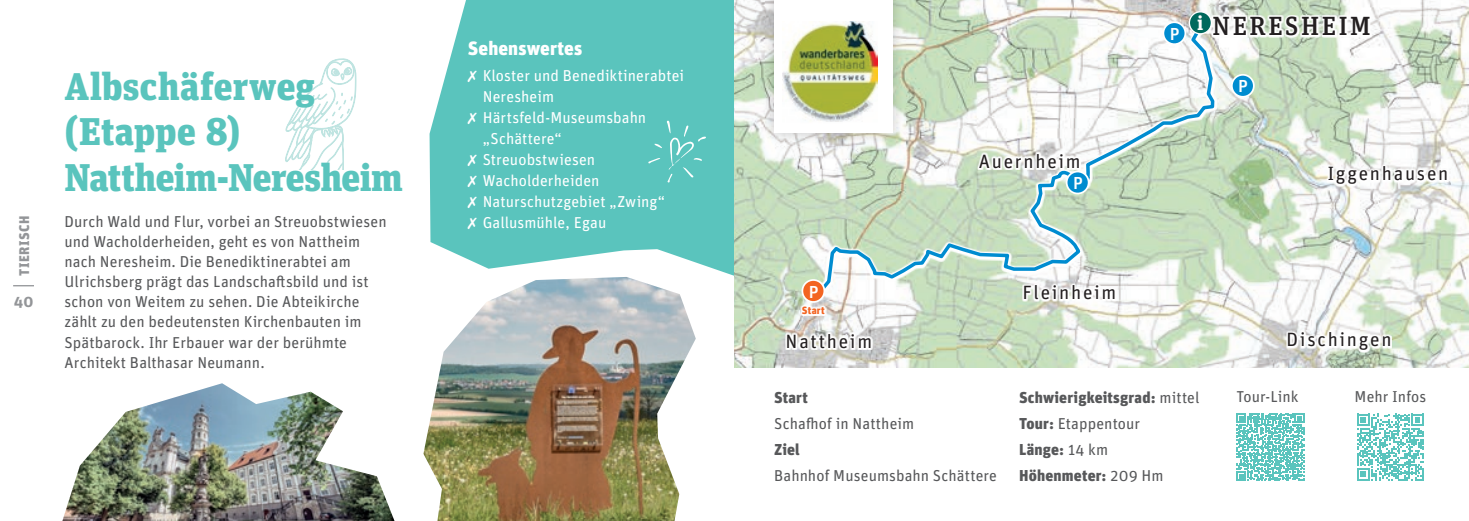
<style>
.page{position:relative;width:1469px;height:521px;background:#fff}
.page>*{position:absolute;margin:0;border:0;box-sizing:border-box;transform-origin:0 0}
.t1{font:900 38.5px/45.5px "Unit Slab Pro";letter-spacing:-.01em;color:#5ac4bd}
.t2{font:500 26.25px "Unit Slab Pro";letter-spacing:.1em;color:#231f20}
.t3{font:700 20.12px "Unit Slab Pro";color:#fff}
.t4{font:19.25px "Unit Pro";letter-spacing:.09em;color:#231f20}
.t5{font:900 19.25px "Unit Pro";letter-spacing:.005em;color:#fff}
.t6{font:500 17.32px "Unit Pro";color:#fff}
.t7{font:15.75px/20.1px "Unit Pro";letter-spacing:.005em;color:#57585a}
.t8{font:15.75px "Unit Pro";letter-spacing:.005em;color:#fff}
.t9{font:900 15.75px/26.2px "Unit Pro";letter-spacing:.01em;color:#57585a}
.t10{font:700 15.75px "Unit Pro";color:#939598}
.t11{font:900 14px "Unit Pro";letter-spacing:.03em;color:#939598}
.t12{font:900 10.5px "Unit Pro";letter-spacing:.025em;color:#f36421}
.s1{font-weight:400}
</style>
<div class="page">
<svg style="left:13px;top:285px;width:21px;height:1px"></svg>
<svg style="left:285px;top:58px;width:71px;height:111px"></svg>
<svg style="left:429px;top:0;width:305px;height:276px;background:#6acac3"></svg>
<svg style="left:648px;top:121px;width:58px;height:62px;background:#65c8c1"></svg>
<svg style="left:1357px;top:414px;width:66px;height:67px"></svg>
<svg style="left:1236px;top:413px;width:68px;height:68px"></svg>
<img style="left:734px;top:0;width:734px;height:367px">
<svg style="left:1211px;top:15px;width:160px;height:22px"></svg>
<svg style="left:1022px;top:298px;width:94px;height:4px"></svg>
<svg style="left:785px;top:332px;width:87px;height:18px"></svg>
<svg style="left:1286px;top:330px;width:106px;height:22px"></svg>
<svg style="left:1326px;top:164px;width:122px;height:22px"></svg>
<svg style="left:814px;top:23px;width:402px;height:275px"></svg>
<img style="left:62px;top:383px;width:332px;height:138px">
<div style="left:1230px;top:74px;width:24px;height:24px;background:#008cd0;border:2px solid #fff;border-radius:50%"></div>
<div style="left:1162px;top:21px;width:24px;height:24px;background:#008cd0;border:2px solid #fff;border-radius:50%"></div>
<div style="left:1065px;top:171px;width:24px;height:23px;background:#008cd0;border:2px solid #fff;border-radius:50%"></div>
<div style="left:801px;top:279px;width:24px;height:24px;background:#f36421;border:2px solid #fff;border-radius:50%"></div>
<svg style="left:1188px;top:11px;width:24px;height:23px"></svg>
<img style="left:423px;top:277px;width:273px;height:244px">
<div style="left:762px;top:0;width:141px;height:144px;background:#231f20;opacity:.25"></div>
<div style="left:774px;top:0;width:118px;height:133px;background:#fff"></div>
<img style="left:783px;top:22px;width:95px;height:100px">
<svg style="left:800px;top:304px;width:26px;height:12px"></svg>
<h1 class="t1" style="left:64px;top:61px;width:340px">Albschäferweg (Etappe 8)<br>Nattheim-Neresheim</h1>
<p class="t11" style="left:14px;top:276px;width:61px;rotate:-90deg">TIERISCH</p>
<p class="t7" style="left:64px;top:210px;width:324px">Durch Wald und Flur, vorbei an Streuobstwiesen und Wacholderheiden, geht es von Nattheim nach Neresheim. Die Benediktinerabtei am Ulrichsberg prägt das Landschaftsbild und ist schon von Weitem zu sehen. Die Abteikirche zählt zu den bedeutensten Kirchenbauten im Spätbarock. Ihr Erbauer war der berühmte Architekt Balthasar Neumann.</p>
<p class="t10" style="left:14px;top:290px;width:21px">40</p>
<p class="t5" style="left:468px;top:34px;width:116px">Sehenswertes</p>
<p class="t8" style="left:468px;top:64px;width:218px">✗ Kloster und Benediktinerabtei</p>
<p class="t8" style="left:483px;top:85px;width:73px">Neresheim</p>
<p class="t8" style="left:468px;top:106px;width:180px">✗ Härtsfeld-Museumsbahn</p>
<p class="t8" style="left:483px;top:127px;width:80px">„Schättere“</p>
<p class="t8" style="left:468px;top:148px;width:129px">✗ Streuobstwiesen</p>
<p class="t8" style="left:468px;top:169px;width:133px">✗ Wacholderheiden</p>
<p class="t8" style="left:468px;top:190px;width:199px">✗ Naturschutzgebiet „Zwing“</p>
<p class="t8" style="left:468px;top:211px;width:140px">✗ Gallusmühle, Egau</p>
<p class="t6" style="left:808px;top:279px;width:11px">P</p>
<p class="t12" style="left:802px;top:302px;width:24px">Start</p>
<p class="t4" style="left:978px;top:148px;width:103px">Auernheim</p>
<p class="t6" style="left:1073px;top:171px;width:11px">P</p>
<p class="t4" style="left:1022px;top:279px;width:96px">Fleinheim</p>
<p class="t6" style="left:1169px;top:21px;width:11px">P</p>
<p class="t3" style="left:1197px;top:8px;width:8px">i</p>
<h2 class="t2" style="left:1212px;top:8px;width:160px">NERESHEIM</h2>
<p class="t6" style="left:1238px;top:74px;width:11px">P</p>
<p class="t4" style="left:1327px;top:160px;width:122px">Iggenhausen</p>
<p class="t4" style="left:785px;top:328px;width:88px">Nattheim</p>
<p class="t4" style="left:1286px;top:326px;width:106px">Dischingen</p>
<p class="t9" style="left:774px;top:383px;width:35px">Start</p>
<p class="t7" style="left:774px;top:412px;width:141px">Schafhof in Nattheim</p>
<p class="t9" style="left:774px;top:435px;width:27px">Ziel</p>
<p class="t7" style="left:774px;top:465px;width:224px">Bahnhof Museumsbahn Schättere</p>
<p class="t9" style="left:1019px;top:383px;width:182px">Schwierigkeitsgrad: <span class="s1">mittel<br></span>Tour: <span class="s1">Etappentour<br></span>Länge: <span class="s1">14 km<br></span>Höhenmeter: <span class="s1">209 Hm</span></p>
<p class="t7" style="left:1236px;top:386px;width:63px">Tour-Link</p>
<p class="t7" style="left:1354px;top:386px;width:73px">Mehr Infos</p>
</div>
